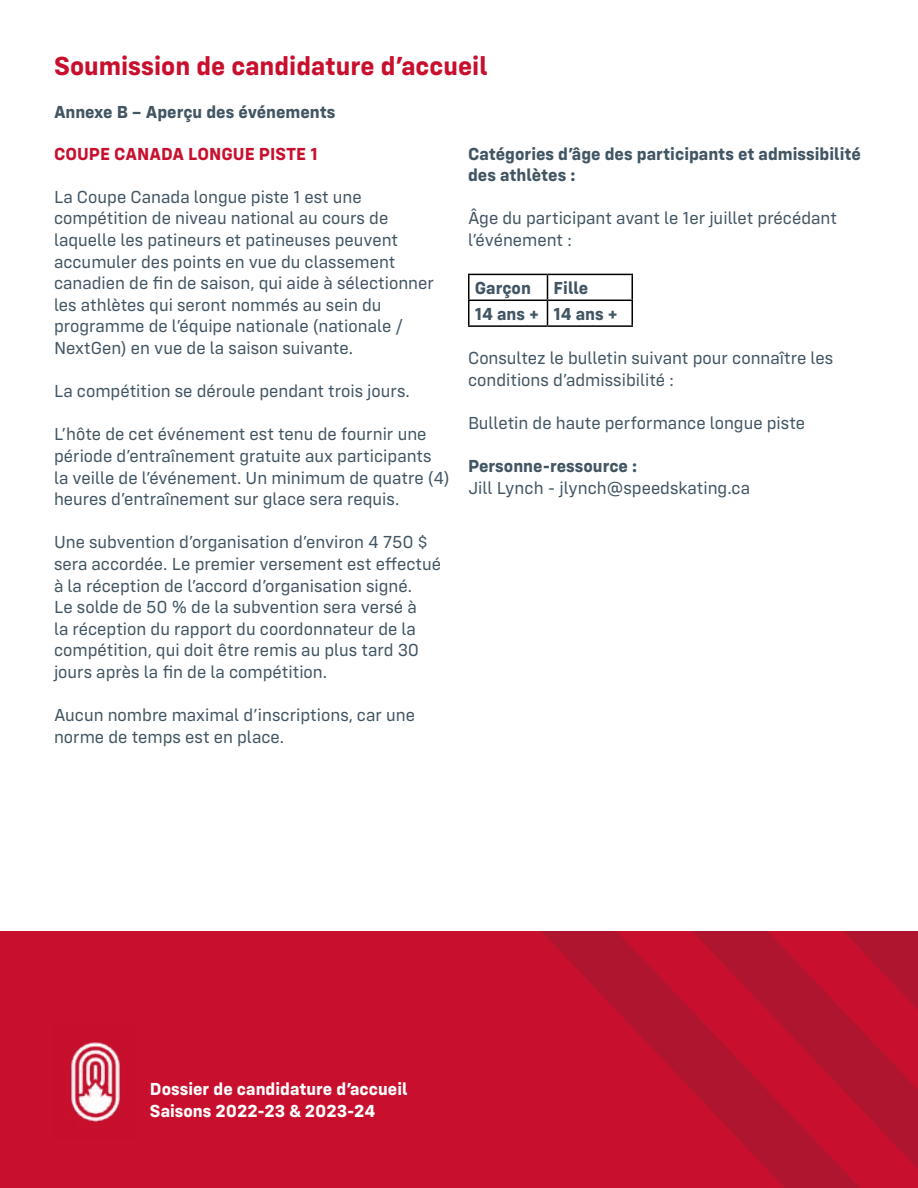
<style>
.page{position:relative;width:918px;height:1188px;background:#fff}
.page>*{position:absolute;margin:0;border:0;box-sizing:border-box;transform-origin:0 0}
.t1{font:700 27px "Config";color:#c8102e}
.t2{font:18px/21.6px "Config";color:#425563}
.t3{font:700 18px/21.6px "Config";color:#425563}
.t4{font:700 18px/21.6px "Config";color:#fff}
.t5{font:700 18px "Config";color:#c8102e}
</style>
<div class="page">
<div style="left:0;top:932px;width:918px;height:256px;background:#c8102e"></div>
<svg style="left:542px;top:932px;width:376px;height:256px"></svg>
<img style="left:70px;top:1041px;width:51px;height:81px">
<hr style="left:468px;top:274px;width:80px;height:1px;background:#000">
<hr style="left:468px;top:275px;width:2px;height:25px;background:#000">
<hr style="left:548px;top:274px;width:85px;height:1px;background:#000">
<hr style="left:468px;top:300px;width:80px;height:1px;background:#000">
<hr style="left:468px;top:301px;width:2px;height:24px;background:#000">
<hr style="left:548px;top:300px;width:85px;height:1px;background:#000">
<svg style="left:547px;top:275px;width:1px;height:50px"></svg>
<svg style="left:632px;top:275px;width:1px;height:50px"></svg>
<hr style="left:468px;top:325px;width:80px;height:2px;background:#000">
<hr style="left:548px;top:325px;width:85px;height:2px;background:#000">
<h1 class="t1" style="left:54px;top:49px;width:435px">Soumission de candidature d’accueil</h1>
<p class="t3" style="left:54px;top:101px;width:283px">Annexe B – Aperçu des événements</p>
<p class="t5" style="left:54px;top:143px;width:265px">COUPE CANADA LONGUE PISTE 1</p>
<p class="t2" style="left:54px;top:186px;width:382px">La Coupe Canada longue piste 1 est une compétition de niveau national au cours de laquelle les patineurs et patineuses peuvent accumuler des points en vue du classement canadien de fin de saison, qui aide à sélectionner les athlètes qui seront nommés au sein du programme de l’équipe nationale (nationale / NextGen) en vue de la saison suivante.</p>
<p class="t2" style="left:54px;top:380px;width:357px">La compétition se déroule pendant trois jours.</p>
<p class="t2" style="left:54px;top:424px;width:397px">L’hôte de cet événement est tenu de fournir une période d’entraînement gratuite aux participants la veille de l’événement. Un minimum de quatre (4) heures d’entraînement sur glace sera requis.</p>
<p class="t2" style="left:54px;top:532px;width:389px">Une subvention d’organisation d’environ 4 750 $ sera accordée. Le premier versement est effectué à la réception de l’accord d’organisation signé.<br>Le solde de 50 % de la subvention sera versé à<br>la réception du rapport du coordonnateur de la compétition, qui doit être remis au plus tard 30 jours après la fin de la compétition.</p>
<p class="t2" style="left:54px;top:704px;width:363px">Aucun nombre maximal d’inscriptions, car une norme de temps est en place.</p>
<p class="t3" style="left:468px;top:143px;width:395px">Catégories d’âge des participants et admissibilité des athlètes :</p>
<p class="t2" style="left:468px;top:208px;width:370px">Âge du participant avant le 1er juillet précédant l’événement :</p>
<p class="t3" style="left:475px;top:277px;width:58px">Garçon</p>
<p class="t3" style="left:475px;top:275px;width:144px;line-height:25.8px;text-indent:79px">Fille<br>14 ans + 14 ans +</p>
<p class="t2" style="left:468px;top:347px;width:367px">Consultez le bulletin suivant pour connaître les conditions d’admissibilité :</p>
<p class="t2" style="left:468px;top:412px;width:339px">Bulletin de haute performance longue piste</p>
<p class="t3" style="left:468px;top:455px;width:171px">Personne-ressource :</p>
<p class="t2" style="left:468px;top:477px;width:284px">Jill Lynch - jlynch@speedskating.ca</p>
<p class="t4" style="left:150px;top:1078px;width:259px">Dossier de candidature d’accueil<br>Saisons 2022-23 &amp; 2023-24</p>
</div>
